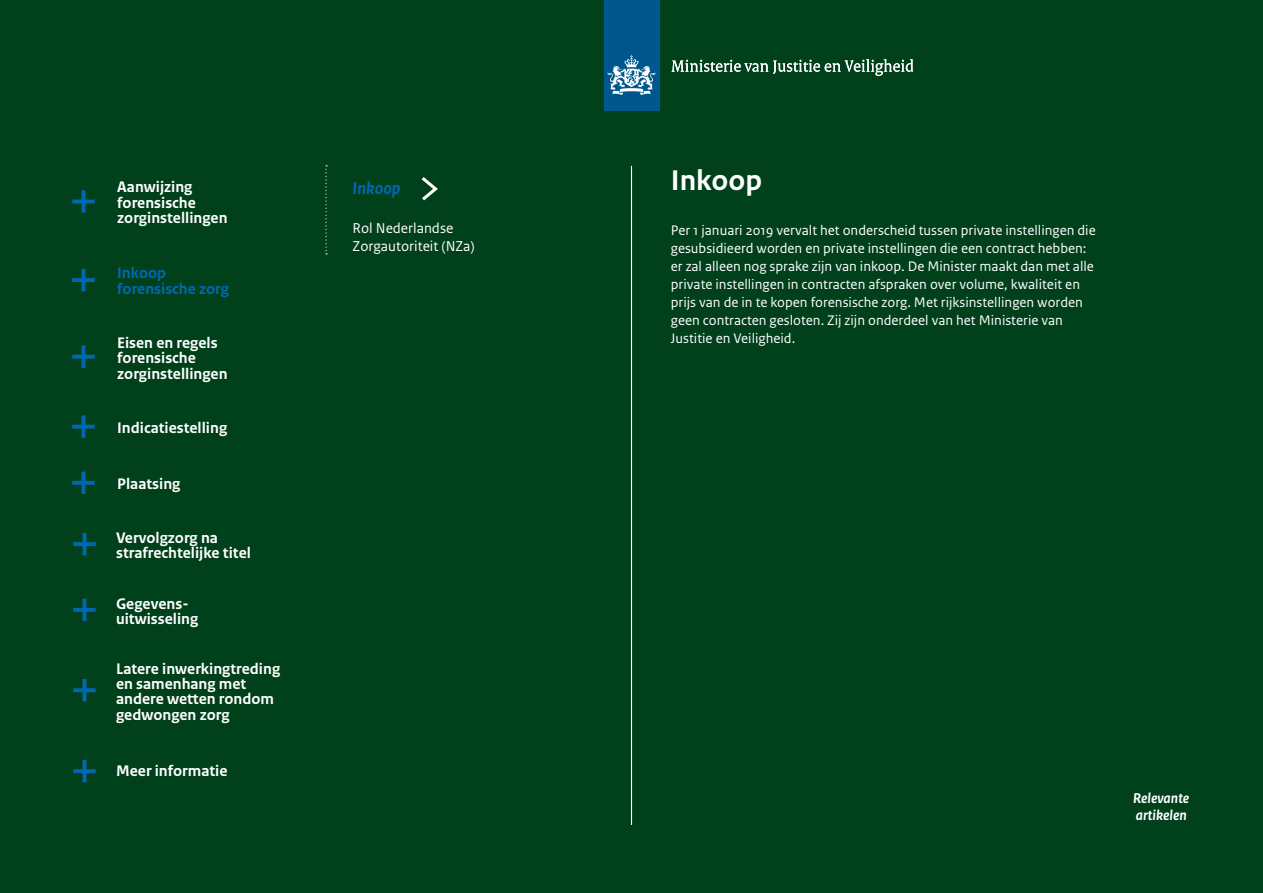
<style>
.page{position:relative;width:1263px;height:893px;background:#00401b}
.page>*{position:absolute;margin:0;border:0;box-sizing:border-box;transform-origin:0 0}
.t1{font:700 30px "Rijksoverheid Sans Text";color:#fff}
.t2{font:italic 700 18px "Rijksoverheid Sans Text";color:#0068b3}
.t3{font:700 16.05px/15.5px "Rijksoverheid Sans Text";color:#fff}
.t4{font:700 16.05px/15.5px "Rijksoverheid Sans Text";color:#0068b3}
.t5{font:15px/18px "Rijksoverheid Sans Text";color:#fff}
.t6{font:italic 700 15px/17.5px "Rijksoverheid Sans Text";color:#fff}
.t7{font:14.55px/18px "Rijksoverheid Sans Text";color:#fff}
</style>
<div class="page">
<svg style="left:325px;top:165px;width:2px;height:89px"></svg>
<div style="left:604px;top:0;width:55px;height:111px;background:#00578e"></div>
<svg style="left:607px;top:55px;width:48px;height:40px"></svg>
<svg style="left:671px;top:59px;width:242px;height:17px"></svg>
<hr style="left:82px;top:415px;width:3px;height:23px;background:#0068b3">
<svg style="left:72px;top:425px;width:23px;height:4px"></svg>
<hr style="left:83px;top:533px;width:3px;height:22px;background:#0068b3">
<svg style="left:73px;top:542px;width:23px;height:4px"></svg>
<hr style="left:83px;top:760px;width:3px;height:22px;background:#0068b3">
<svg style="left:73px;top:769px;width:23px;height:4px"></svg>
<hr style="left:83px;top:599px;width:3px;height:22px;background:#0068b3">
<svg style="left:73px;top:608px;width:23px;height:4px"></svg>
<hr style="left:83px;top:679px;width:3px;height:22px;background:#0068b3">
<svg style="left:73px;top:688px;width:23px;height:4px"></svg>
<hr style="left:82px;top:269px;width:3px;height:22px;background:#0068b3">
<svg style="left:72px;top:278px;width:23px;height:4px"></svg>
<hr style="left:82px;top:190px;width:3px;height:23px;background:#0068b3">
<svg style="left:72px;top:200px;width:23px;height:4px"></svg>
<hr style="left:82px;top:472px;width:3px;height:22px;background:#0068b3">
<svg style="left:72px;top:481px;width:23px;height:4px"></svg>
<hr style="left:82px;top:345px;width:3px;height:23px;background:#0068b3">
<svg style="left:72px;top:355px;width:23px;height:4px"></svg>
<hr style="left:631px;top:166px;width:1px;height:659px;background:#fff">
<svg style="left:421px;top:177px;width:17px;height:24px"></svg>
<p class="t3" style="left:117px;top:179px;width:112px">Aanwijzing forensische zorginstellingen</p>
<p class="t4" style="left:117px;top:266px;width:113px">Inkoop forensische zorg</p>
<p class="t3" style="left:117px;top:335px;width:112px">Eisen en regels forensische zorginstellingen</p>
<p class="t3" style="left:117px;top:420px;width:111px">Indicatiestelling</p>
<p class="t3" style="left:117px;top:476px;width:65px">Plaatsing</p>
<p class="t3" style="left:116px;top:530px;width:136px">Vervolgzorg na strafrechtelijke titel</p>
<p class="t3" style="left:116px;top:596px;width:84px">Gegevens&shy;uitwisseling</p>
<p class="t3" style="left:116px;top:661px;width:166px">Latere inwerkingtreding en samenhang met andere wetten rondom gedwongen zorg</p>
<p class="t3" style="left:116px;top:764px;width:113px">Meer informatie</p>
<p class="t2" style="left:353px;top:178px;width:49px">Inkoop</p>
<p class="t5" style="left:353px;top:219px;width:124px">Rol Nederlandse<br>Zorgautoriteit (NZa)</p>
<h1 class="t1" style="left:671px;top:163px;width:93px">Inkoop</h1>
<p class="t7" style="left:671px;top:221px;width:426px">Per 1 januari 2019 vervalt het onderscheid tussen private instellingen die gesubsidieerd worden en private instellingen die een contract hebben: er zal alleen nog sprake zijn van inkoop. De Minister maakt dan met alle private instellingen in contracten afspraken over volume, kwaliteit en prijs van de in te kopen forensische zorg. Met rijksinstellingen worden geen contracten gesloten. Zij zijn onderdeel van het Ministerie van Justitie en Veiligheid.</p>
<p class="t6" style="left:1133px;top:790px;width:58px">Relevante artikelen</p>
</div>
